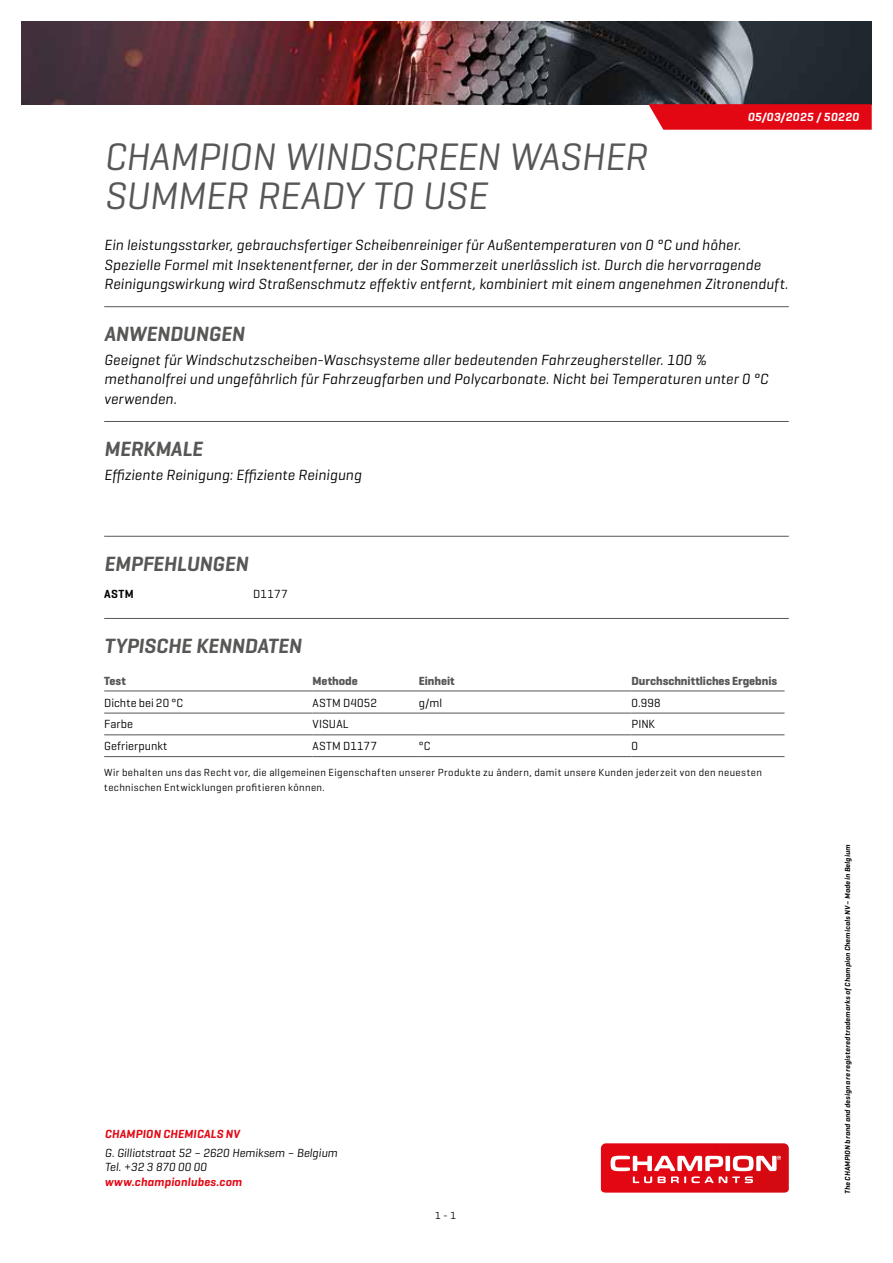
<style>
.page{position:relative;width:893px;height:1263px;background:#fff}
.page>*{position:absolute;margin:0;border:0;box-sizing:border-box;transform-origin:0 0}
.t1{font:italic 39px/39px "Geogrotesque";letter-spacing:-.005em;color:#575756}
.t2{font:italic 600 21px "Geogrotesque";letter-spacing:-.005em;color:#575756}
.t3{font:italic 15px/19.5px "Geogrotesque";letter-spacing:.01em;color:#000}
.t4{font:12px "Geogrotesque";letter-spacing:.01em;color:#000}
.t5{font:italic 12px/14.4px "Geogrotesque";color:#000}
.t6{font:700 12px "Geogrotesque";letter-spacing:-.005em;color:#575756}
.t7{font:italic 600 12px "Geogrotesque";letter-spacing:.015em;color:#e30613}
.t8{font:italic 600 12px "Geogrotesque";letter-spacing:.035em;color:#fff}
.t9{font:600 12px "Geogrotesque";color:#000}
.t10{font:10.5px/15px "Geogrotesque";letter-spacing:.035em;color:#000}
.t11{font:italic 600 7.5px "Geogrotesque";letter-spacing:.025em;color:#000}
</style>
<div class="page">
<svg style="left:601px;top:1143px;width:188px;height:49px;background:#e43740"></svg>
<img style="left:21px;top:21px;width:851px;height:83px">
<svg style="left:648px;top:104px;width:224px;height:26px;background:#e3121e"></svg>
<hr style="left:104px;top:306px;width:685px;height:1px;background:#575756">
<hr style="left:104px;top:421px;width:685px;height:1px;background:#575756">
<hr style="left:104px;top:536px;width:685px;height:1px;background:#575756">
<hr style="left:104px;top:618px;width:685px;height:1px;background:#575756">
<hr style="left:104px;top:690px;width:209px;height:1px;background:#575756">
<hr style="left:313px;top:690px;width:106px;height:1px;background:#575756">
<hr style="left:419px;top:690px;width:212px;height:1px;background:#575756">
<hr style="left:631px;top:690px;width:153px;height:1px;background:#575756">
<hr style="left:104px;top:713px;width:209px;height:1px;background:#575756">
<hr style="left:313px;top:713px;width:106px;height:1px;background:#575756">
<hr style="left:419px;top:713px;width:212px;height:1px;background:#575756">
<hr style="left:631px;top:713px;width:153px;height:1px;background:#575756">
<hr style="left:104px;top:734px;width:209px;height:1px;background:#575756">
<hr style="left:313px;top:734px;width:106px;height:1px;background:#575756">
<hr style="left:419px;top:734px;width:212px;height:1px;background:#575756">
<hr style="left:631px;top:734px;width:153px;height:1px;background:#575756">
<hr style="left:104px;top:756px;width:209px;height:1px;background:#575756">
<hr style="left:313px;top:756px;width:106px;height:1px;background:#575756">
<hr style="left:419px;top:756px;width:212px;height:1px;background:#575756">
<hr style="left:631px;top:756px;width:153px;height:1px;background:#575756">
<p class="t8" style="left:748px;top:110px;width:113px">05/03/2025 / 50220</p>
<h1 class="t1" style="left:104px;top:136px;width:544px">CHAMPION WINDSCREEN WASHER<br>SUMMER READY TO USE</h1>
<p class="t3" style="left:104px;top:235px;width:685px">Ein leistungsstarker, gebrauchsfertiger Scheibenreiniger für Außentemperaturen von 0 °C und höher.<br>Spezielle Formel mit Insektenentferner, der in der Sommerzeit unerlässlich ist. Durch die hervorragende<br>Reinigungswirkung wird Straßenschmutz effektiv entfernt, kombiniert mit einem angenehmen Zitronenduft.</p>
<h2 class="t2" style="left:104px;top:321px;width:142px">ANWENDUNGEN</h2>
<p class="t3" style="left:104px;top:349px;width:665px">Geeignet für Windschutzscheiben-Waschsysteme aller bedeutenden Fahrzeughersteller. 100 % methanolfrei und ungefährlich für Fahrzeugfarben und Polycarbonate. Nicht bei Temperaturen unter 0 °C verwenden.</p>
<h2 class="t2" style="left:104px;top:436px;width:100px">MERKMALE</h2>
<p class="t3" style="left:104px;top:464px;width:259px">Effiziente Reinigung: Effiziente Reinigung</p>
<h2 class="t2" style="left:104px;top:550px;width:146px">EMPFEHLUNGEN</h2>
<p class="t9" style="left:104px;top:587px;width:31px">ASTM</p>
<p class="t4" style="left:253px;top:587px;width:36px">D1177</p>
<h2 class="t2" style="left:104px;top:633px;width:199px">TYPISCHE KENNDATEN</h2>
<p class="t6" style="left:104px;top:673px;width:23px">Test</p>
<p class="t6" style="left:313px;top:673px;width:47px">Methode</p>
<p class="t6" style="left:419px;top:673px;width:37px">Einheit</p>
<p class="t6" style="left:631px;top:673px;width:147px">Durchschnittliches Ergebnis</p>
<p class="t4" style="left:104px;top:695px;width:80px">Dichte bei 20 °C</p>
<p class="t4" style="left:313px;top:695px;width:66px">ASTM D4052</p>
<p class="t4" style="left:419px;top:695px;width:25px">g/ml</p>
<p class="t4" style="left:631px;top:695px;width:31px">0.998</p>
<p class="t4" style="left:104px;top:717px;width:31px">Farbe</p>
<p class="t4" style="left:313px;top:717px;width:38px">VISUAL</p>
<p class="t4" style="left:631px;top:717px;width:25px">PINK</p>
<p class="t4" style="left:104px;top:739px;width:65px">Gefrierpunkt</p>
<p class="t4" style="left:313px;top:739px;width:66px">ASTM D1177</p>
<p class="t4" style="left:419px;top:739px;width:13px">°C</p>
<p class="t4" style="left:631px;top:739px;width:8px">0</p>
<p class="t10" style="left:104px;top:765px;width:659px">Wir behalten uns das Recht vor, die allgemeinen Eigenschaften unserer Produkte zu ändern, damit unsere Kunden jederzeit von den neuesten technischen Entwicklungen profitieren können.</p>
<p class="t7" style="left:105px;top:1126px;width:136px">CHAMPION CHEMICALS NV</p>
<p class="t5" style="left:105px;top:1145px;width:234px">G. Gilliotstraat 52 – 2620 Hemiksem – Belgium<br>Tel. +32 3 870 00 00</p>
<p class="t7" style="left:105px;top:1174px;width:139px">www.championlubes.com</p>
<p class="t10" style="left:435px;top:1207px;width:23px">1 - 1</p>
<p class="t11" style="left:843px;top:1194px;width:351px;rotate:-90deg">The CHAMPION brand and design are registered trademarks of Champion Chemicals NV – Made in Belgium</p>
</div>
